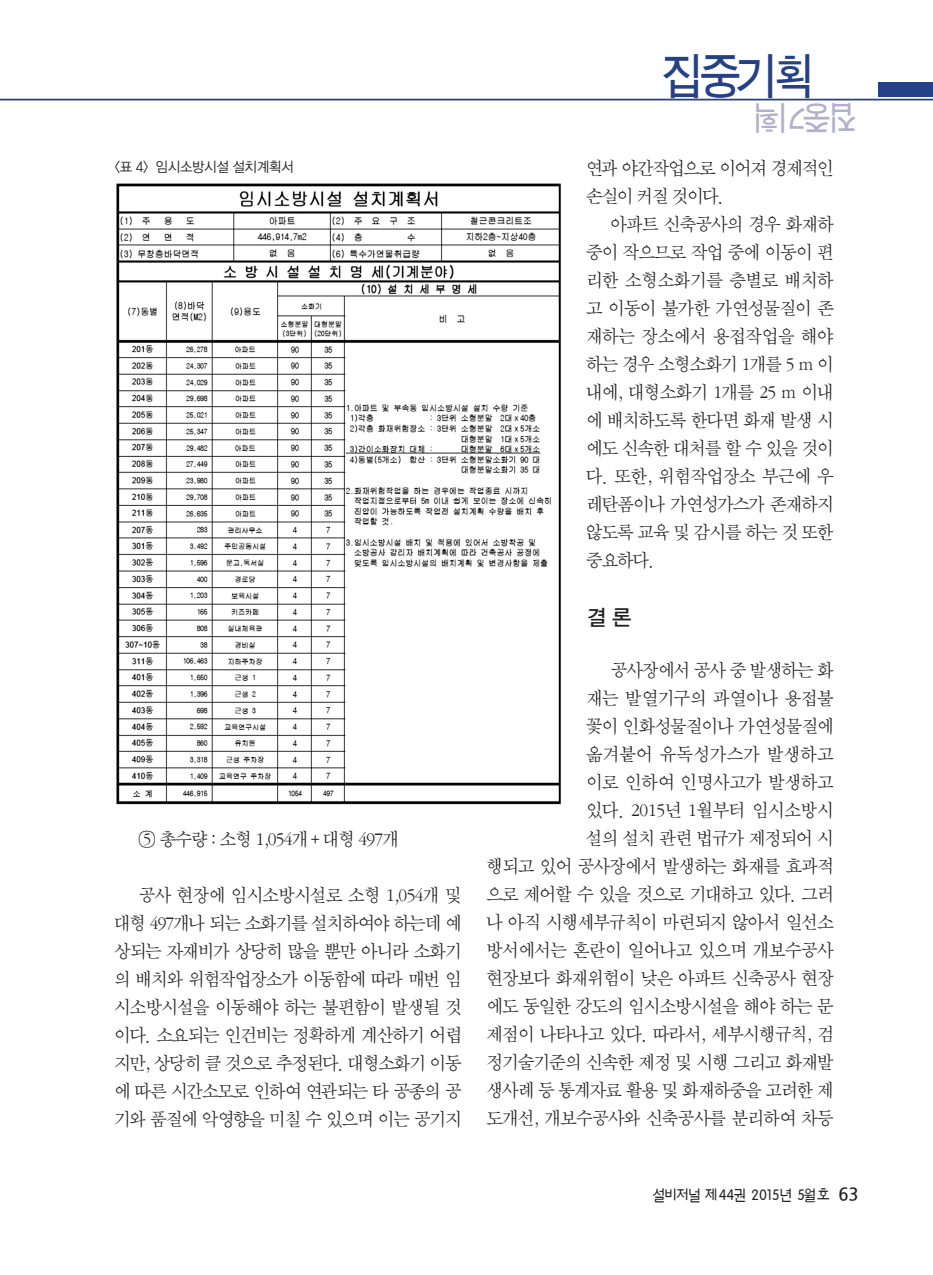
<style>
.page{position:relative;width:933px;height:1275px;background:#fff}
.page>*{position:absolute;margin:0;border:0;box-sizing:border-box;transform-origin:0 0}
.t1{font:49.52px "Sand Tg";color:#264085;scale:.92 1}
.t2{font:33.25px "Sand Tg";color:#b0b0cd;scale:.92 1}
.중간타이틀{font:21.88px "YGO135";color:#231f20;scale:.95 1}
.본문{font:19.25px/28px "Sand Sm";letter-spacing:-.04em;color:#231f20;text-align:justify;scale:.95 1}
.t3{font:15.4px "H Ykan M";letter-spacing:-.04em;color:#231f20;scale:.95 1}
.표_제목{font:14px "YGO125";letter-spacing:-.085em;color:#231f20;scale:.95 1}
.s1{font-family:"Nanum Gothic";font-weight:700;font-size:18.03px}
</style>
<div class="page">
<div style="left:878px;top:82px;width:55px;height:15px;background:#264085"></div>
<hr style="left:0;top:99px;width:933px;height:1px;background:#264085">
<img style="left:116px;top:183px;width:445px;height:621px">
<p class="표_제목" style="left:114px;top:159px;width:191px">&lt;표 4&gt; 임시소방시설 설치계획서</p>
<p class="본문" style="left:139px;top:826px;width:275px">⑤ 총수량 : 소형 1,054개 + 대형 497개</p>
<p class="본문" style="left:114px;top:882px;width:367px;text-indent:25px">공사 현장에 임시소방시설로 소형 1,054개 및 대형 497개나 되는 소화기를 설치하여야 하는데 예 상되는 자재비가 상당히 많을 뿐만 아니라 소화기 의 배치와 위험작업장소가 이동함에 따라 매번 임 시소방시설을 이동해야 하는 불편함이 발생될 것 이다. 소요되는 인건비는 정확하게 계산하기 어렵 지만, 상당히 클 것으로 추정된다. 대형소화기 이동 에 따른 시간소모로 인하여 연관되는 타 공종의 공 기와 품질에 악영향을 미칠 수 있으며 이는 공기지</p>
<h1 class="t1" style="left:663px;top:52px;width:167px">집중기획</h1>
<h2 class="t2" style="left:855px;top:134px;width:114px;rotate:-180deg">집중기획</h2>
<p class="본문" style="left:586px;top:155px;width:262px">연과 야간작업으로 이어져 경제적인 손실이 커질 것이다.</p>
<p class="본문" style="left:586px;top:211px;width:262px;text-indent:25px">아파트 신축공사의 경우 화재하 중이 작으므로 작업 중에 이동이 편 리한 소형소화기를 층별로 배치하 고 이동이 불가한 가연성물질이 존 재하는 장소에서 용접작업을 해야 하는 경우 소형소화기 1개를 5 m 이 내에, 대형소화기 1개를 25 m 이내 에 배치하도록 한다면 화재 발생 시 에도 신속한 대처를 할 수 있을 것이 다. 또한, 위험작업장소 부근에 우 레탄폼이나 가연성가스가 존재하지 않도록 교육 및 감시를 하는 것 또한 중요하다.</p>
<p class="중간타이틀" style="left:586px;top:606px;width:50px">결 론</p>
<p class="본문" style="left:486px;top:657px;width:367px;text-align:right">공사장에서 공사 중 발생하는 화<br>재는 발열기구의 과열이나 용접불<br>꽃이 인화성물질이나 가연성물질에<br>옮겨붙어 유독성가스가 발생하고<br>이로 인하여 인명사고가 발생하고<br>있다. 2015년 1월부터 임시소방시<br>설의 설치 관련 법규가 제정되어 시<br>행되고 있어 공사장에서 발생하는 화재를 효과적 으로 제어할 수 있을 것으로 기대하고 있다. 그러 나 아직 시행세부규칙이 마련되지 않아서 일선소 방서에서는 혼란이 일어나고 있으며 개보수공사 현장보다 화재위험이 낮은 아파트 신축공사 현장 에도 동일한 강도의 임시소방시설을 해야 하는 문 제점이 나타나고 있다. 따라서, 세부시행규칙, 검 정기술기준의 신속한 제정 및 시행 그리고 화재발 생사례 등 통계자료 활용 및 화재하중을 고려한 제 도개선, 개보수공사와 신축공사를 분리하여 차등</p>
<p class="t3" style="left:652px;top:1188px;width:218px">설비저널 제 44권 2015년 5월호 <span class="s1">63</span></p>
</div>
